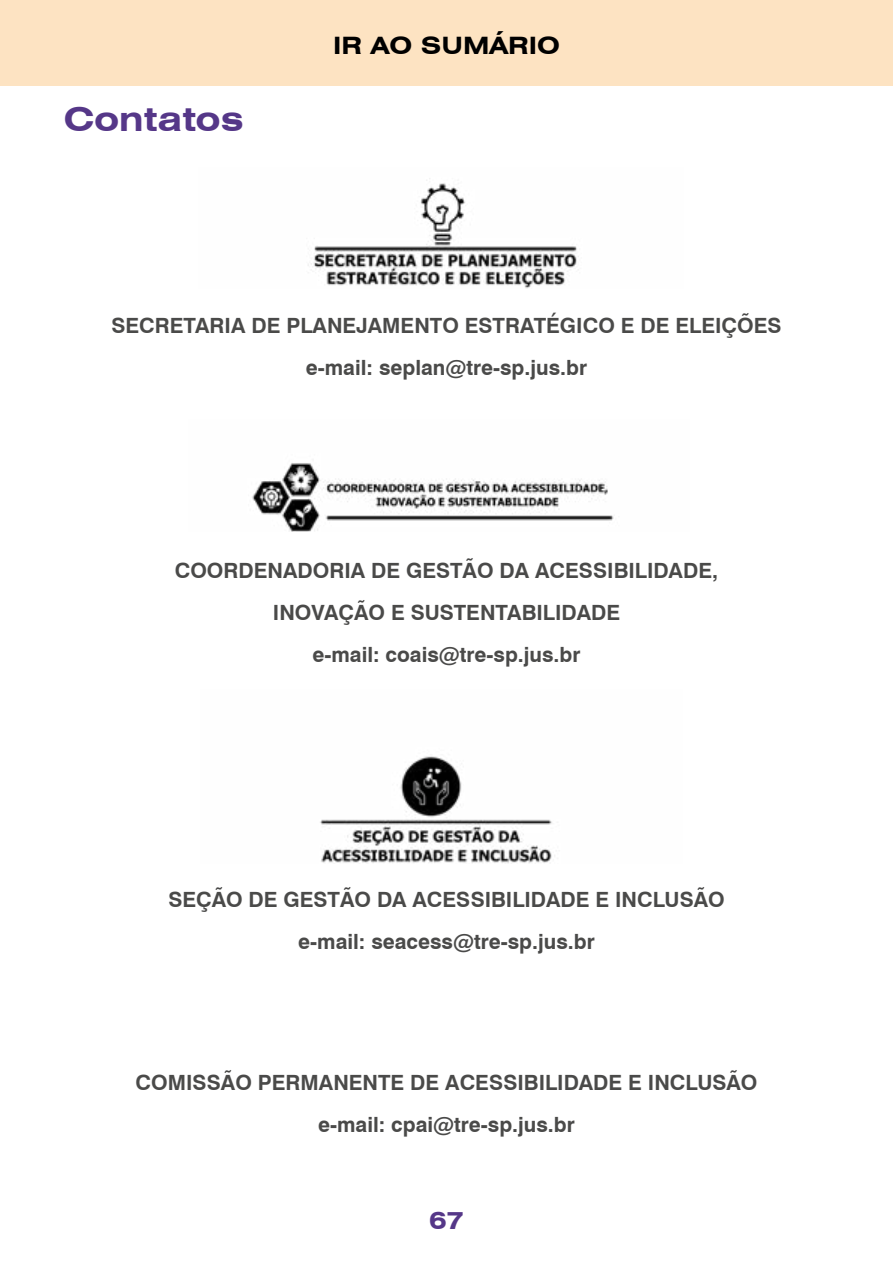
<style>
.page{position:relative;width:893px;height:1263px;background:#fff}
.page>*{position:absolute;margin:0;border:0;box-sizing:border-box;transform-origin:0 0}
.Título-01{font:700 expanded 33px "Swiss 721 BT";color:#553788}
.t1{font:700 expanded 24px "Swiss 721 BT";color:#000}
.t2{font:700 expanded 24px "Swiss 721 BT";color:#553788}
.Sumário{font:700 21px/42px "Swiss 721 BT";color:#4a4a49;text-align:center}
</style>
<div class="page">
<img style="left:320px;top:756px;width:235px;height:107px">
<img style="left:308px;top:178px;width:271px;height:110px">
<img style="left:252px;top:463px;width:362px;height:68px">
<div style="left:0;top:0;width:893px;height:85px;background:#fde3c2"></div>
<p class="Título-01" style="left:64px;top:100px;width:182px">Contatos</p>
<p class="t1" style="left:333px;top:31px;width:228px">IR AO SUMÁRIO</p>
<p class="Sumário" style="left:111px;top:304px;width:671px">SECRETARIA DE PLANEJAMENTO ESTRATÉGICO E DE ELEIÇÕES</p>
<p class="Sumário" style="left:306px;top:346px;width:283px">e-mail: seplan@tre-sp.jus.br</p>
<p class="Sumário" style="left:175px;top:550px;width:545px">COORDENADORIA DE GESTÃO DA ACESSIBILIDADE,<br>INOVAÇÃO E SUSTENTABILIDADE</p>
<p class="Sumário" style="left:312px;top:634px;width:270px">e-mail: coais@tre-sp.jus.br</p>
<p class="Sumário" style="left:168px;top:878px;width:558px">SEÇÃO DE GESTÃO DA ACESSIBILIDADE E INCLUSÃO</p>
<p class="Sumário" style="left:298px;top:920px;width:298px">e-mail: seacess@tre-sp.jus.br</p>
<p class="Sumário" style="left:136px;top:1061px;width:623px">COMISSÃO PERMANENTE DE ACESSIBILIDADE E INCLUSÃO</p>
<p class="Sumário" style="left:318px;top:1103px;width:258px">e-mail: cpai@tre-sp.jus.br</p>
<p class="t2" style="left:429px;top:1206px;width:36px">67</p>
</div>
